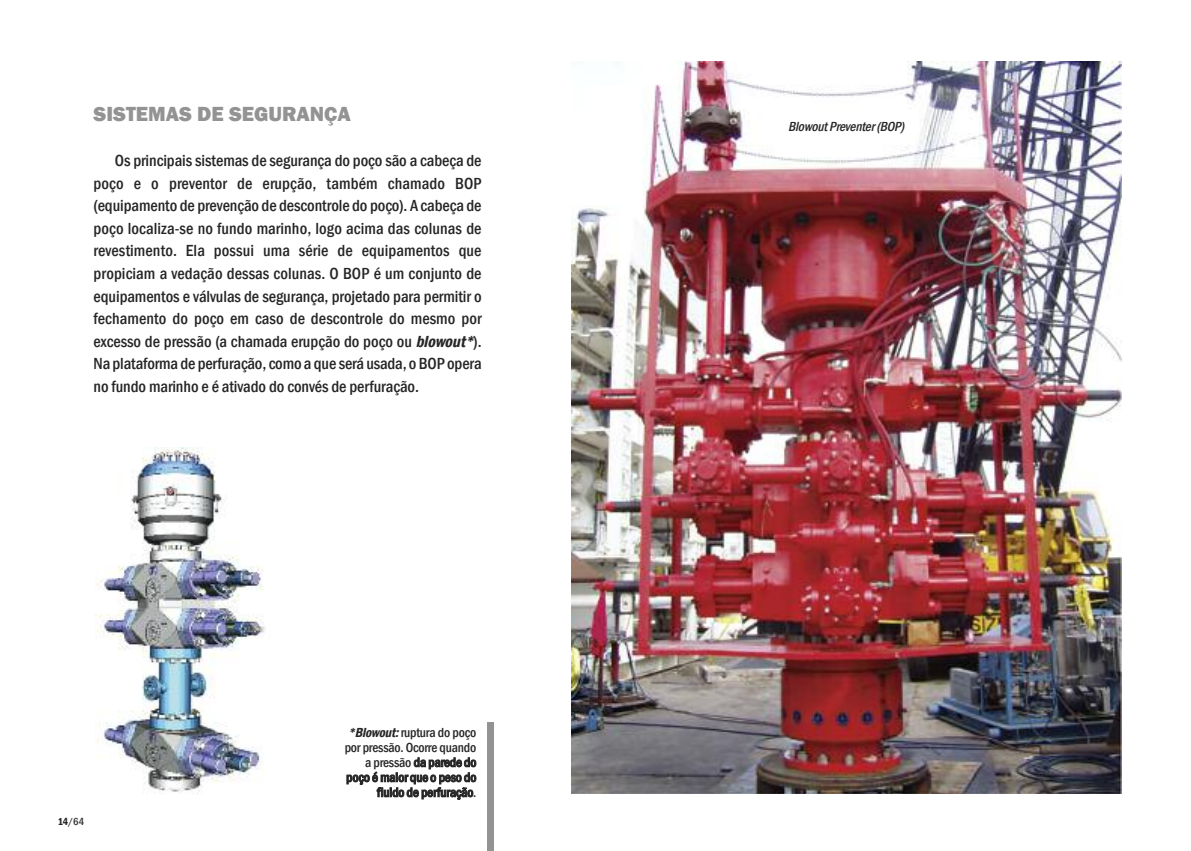
<style>
.page{position:relative;width:1191px;height:851px;background:#fff}
.page>*{position:absolute;margin:0;border:0;box-sizing:border-box;transform-origin:0 0}
.t1{font:800 21px "Franklin Gothic";color:#939393}
.t2{font:500 condensed 16.5px/22.5px "Franklin Gothic";letter-spacing:-.005em;color:#272627;text-align:justify}
.t3{font:500 condensed 13.5px/14.9px "Franklin Gothic";letter-spacing:-.015em;color:#272627;text-align:right}
.t4{font:italic 500 condensed 13.5px "Franklin Gothic";color:#272627}
.t5{font:500 condensed 10.5px "Franklin Gothic";color:#272627}
.s1{font-weight:600;font-style:italic}
.s2{font-weight:600}
</style>
<div class="page">
<img style="left:571px;top:62px;width:550px;height:731px">
<div style="left:487px;top:721px;width:6px;height:129px;background:#939393"></div>
<img style="left:95px;top:447px;width:170px;height:347px">
<p class="t1" style="left:94px;top:102px;width:259px">SISTEMAS DE SEGURANÇA</p>
<p class="t2" style="left:94px;top:149px;width:389px;text-indent:21px">Os principais sistemas de segurança do poço são a cabeça de poço e o preventor de erupção, também chamado BOP (equipamento de prevenção de descontrole do poço). A cabeça de poço localiza-se no fundo marinho, logo acima das colunas de revestimento. Ela possui uma série de equipamentos que propiciam a vedação dessas colunas. O BOP é um conjunto de equipamentos e válvulas de segurança, projetado para permitir o fechamento do poço em caso de descontrole do mesmo por excesso de pressão (a chamada erupção do poço ou <span class="s1">blowout*</span>).<br>Na plataforma de perfuração, como a que será usada, o BOP opera no fundo marinho e é ativado do convés de perfuração.</p>
<p class="t5" style="left:58px;top:815px;width:28px"><span class="s2">14</span>/64</p>
<p class="t3" style="left:345px;top:724px;width:133px"><span class="s1">*Blowout:</span>ruptura do poço por pressão. Ocorre quando a pressão da parede do poço é maior que o peso do fluido de perfuração.</p>
<p class="t4" style="left:788px;top:119px;width:118px">Blowout Preventer (BOP)</p>
</div>
